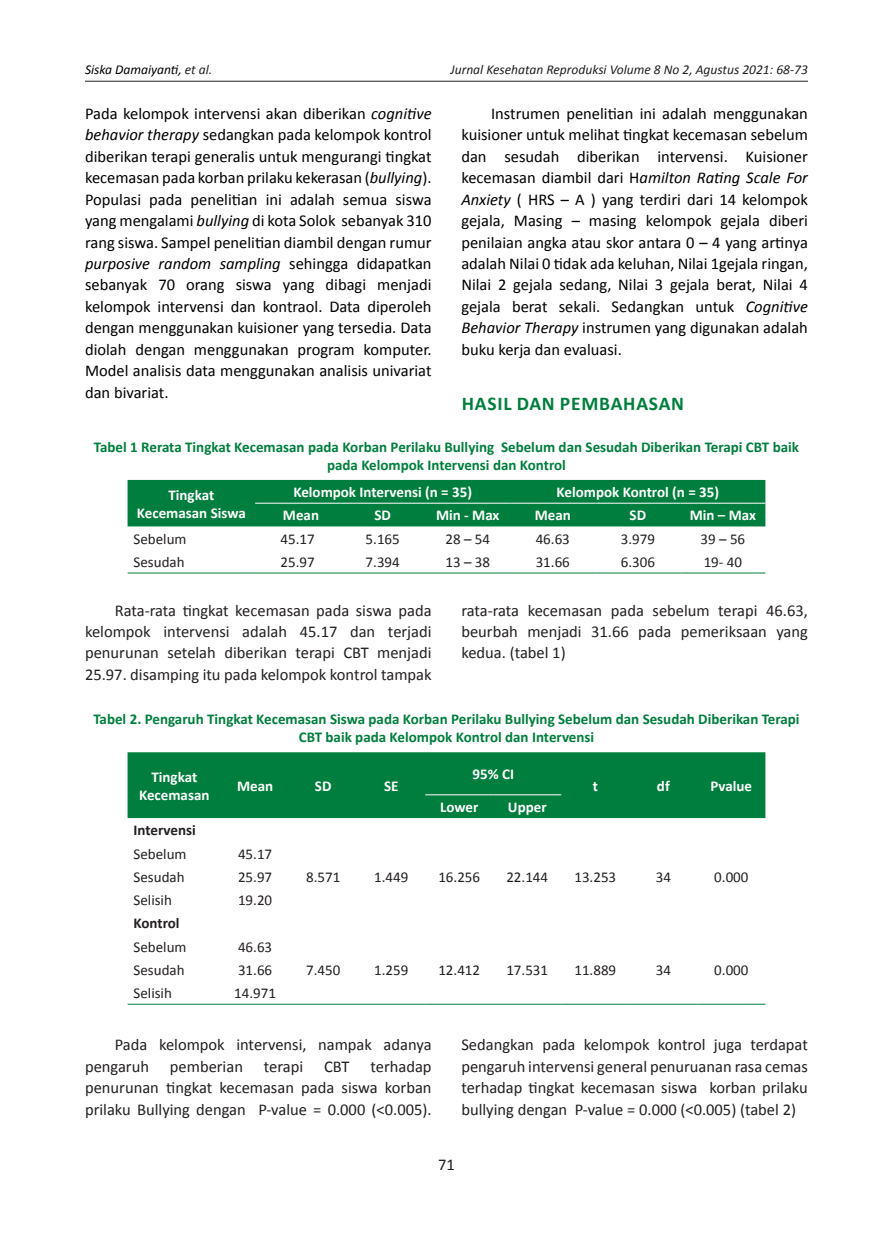
<style>
.page{position:relative;width:893px;height:1234px;background:#fff}
.page>*{position:absolute;margin:0;border:0;box-sizing:border-box;transform-origin:0 0}
.Sub-1{font:700 19.5px "Calibri";letter-spacing:.04em;color:#007e3d}
.Body-2{font:16.5px/21.5px "Calibri";color:#000;text-align:justify}
.Body-2-2{font:16.5px/21.5px "Calibri";color:#231f20;text-align:justify}
.Tabel_judul{font:700 15px/18px "Calibri";color:#007e3d;text-align:center}
.Tabel_isi{font:15px "Calibri";color:#231f20}
.Tabel_isi-2{font:700 15px/18px "Calibri";color:#fff;text-align:center}
.Tabel_isi-3{font:700 15px "Calibri";color:#231f20}
.t1{font:italic 13.5px "Calibri";color:#231f20}
.t2{font:italic 13.5px "Calibri";color:#000}
.s1{color:#231f20}
.s2{font-style:italic}
</style>
<div class="page">
<hr style="left:85px;top:81px;width:723px;height:1px;background:#231f20">
<div style="left:128px;top:480px;width:637px;height:46px;background:#007e3d"></div>
<hr style="left:255px;top:502px;width:85px;height:1px;background:#fff">
<hr style="left:340px;top:502px;width:85px;height:1px;background:#fff">
<hr style="left:425px;top:502px;width:85px;height:1px;background:#fff">
<hr style="left:510px;top:502px;width:85px;height:1px;background:#fff">
<hr style="left:595px;top:502px;width:85px;height:1px;background:#fff">
<hr style="left:680px;top:502px;width:85px;height:1px;background:#fff">
<hr style="left:128px;top:572px;width:127px;height:1px;background:#007e3d">
<hr style="left:255px;top:572px;width:85px;height:1px;background:#007e3d">
<hr style="left:340px;top:572px;width:85px;height:1px;background:#007e3d">
<hr style="left:425px;top:572px;width:85px;height:1px;background:#007e3d">
<hr style="left:510px;top:572px;width:85px;height:1px;background:#007e3d">
<hr style="left:595px;top:572px;width:85px;height:1px;background:#007e3d">
<hr style="left:680px;top:572px;width:85px;height:1px;background:#007e3d">
<div style="left:128px;top:752px;width:637px;height:65px;background:#007e3d"></div>
<hr style="left:128px;top:1003px;width:93px;height:1px;background:#007e3d">
<hr style="left:221px;top:1003px;width:68px;height:1px;background:#007e3d">
<hr style="left:289px;top:1003px;width:68px;height:1px;background:#007e3d">
<hr style="left:357px;top:1003px;width:68px;height:1px;background:#007e3d">
<hr style="left:425px;top:1003px;width:68px;height:1px;background:#007e3d">
<hr style="left:493px;top:1003px;width:68px;height:1px;background:#007e3d">
<hr style="left:561px;top:1003px;width:68px;height:1px;background:#007e3d">
<hr style="left:629px;top:1003px;width:68px;height:1px;background:#007e3d">
<hr style="left:697px;top:1003px;width:68px;height:1px;background:#007e3d">
<hr style="left:425px;top:794px;width:68px;height:1px;background:#fff">
<hr style="left:493px;top:794px;width:68px;height:1px;background:#fff">
<p class="t2" style="left:85px;top:60px;width:129px">Siska Damaiyanti, <span class="s1">et al.</span></p>
<p class="t1" style="left:450px;top:60px;width:359px">Jurnal Kesehatan Reproduksi Volume 8 No 2, Agustus 2021: 68-73</p>
<p class="Body-2" style="left:85px;top:103px;width:348px">Pada kelompok intervensi akan diberikan <span class="s2">cognitive behavior therapy</span> sedangkan pada kelompok kontrol diberikan terapi generalis untuk mengurangi tingkat kecemasan pada korban prilaku kekerasan (<span class="s2">bullying</span>).<br>Populasi pada penelitian ini adalah semua siswa yang mengalami <span class="s2">bullying</span> di kota Solok sebanyak 310 rang siswa. Sampel penelitian diambil dengan rumur <span class="s2">purposive random sampling</span> sehingga didapatkan sebanyak 70 orang siswa yang dibagi menjadi kelompok intervensi dan kontraol. Data diperoleh dengan menggunakan kuisioner yang tersedia. Data diolah dengan menggunakan program komputer.<br>Model analisis data menggunakan analisis univariat dan bivariat.</p>
<p class="Body-2" style="left:461px;top:103px;width:348px;text-indent:30px">Instrumen penelitian ini adalah menggunakan kuisioner untuk melihat tingkat kecemasan sebelum dan sesudah diberikan intervensi. Kuisioner kecemasan diambil dari H<span class="s2">amilton Rating Scale For Anxiety</span> ( HRS – A ) yang terdiri dari 14 kelompok gejala, Masing – masing kelompok gejala diberi penilaian angka atau skor antara 0 – 4 yang artinya adalah Nilai 0 tidak ada keluhan, Nilai 1gejala ringan, Nilai 2 gejala sedang, Nilai 3 gejala berat, Nilai 4 gejala berat sekali. Sedangkan untuk <span class="s2">Cognitive Behavior Therapy</span> instrumen yang digunakan adalah buku kerja dan evaluasi.</p>
<p class="Sub-1" style="left:462px;top:391px;width:224px">HASIL DAN PEMBAHASAN</p>
<p class="Tabel_judul" style="left:94px;top:437px;width:707px">Tabel 1 Rerata Tingkat Kecemasan pada Korban Perilaku Bullying Sebelum dan Sesudah Diberikan Terapi CBT baik pada Kelompok Intervensi dan Kontrol</p>
<p class="Tabel_isi-2" style="left:137px;top:485px;width:110px">Tingkat<br>Kecemasan Siswa</p>
<p class="Tabel_isi-2" style="left:293px;top:483px;width:180px">Kelompok Intervensi (n = 35)</p>
<p class="Tabel_isi-2" style="left:557px;top:483px;width:164px">Kelompok Kontrol (n = 35)</p>
<p class="Tabel_isi-2" style="left:283px;top:506px;width:38px">Mean</p>
<p class="Tabel_isi-2" style="left:374px;top:506px;width:18px">SD</p>
<p class="Tabel_isi-2" style="left:436px;top:506px;width:65px">Min - Max</p>
<p class="Tabel_isi-2" style="left:535px;top:506px;width:38px">Mean</p>
<p class="Tabel_isi-2" style="left:630px;top:506px;width:18px">SD</p>
<p class="Tabel_isi-2" style="left:690px;top:506px;width:68px">Min – Max</p>
<p class="Tabel_isi" style="left:134px;top:529px;width:54px">Sebelum</p>
<p class="Tabel_isi" style="left:281px;top:529px;width:36px">45.17</p>
<p class="Tabel_isi" style="left:366px;top:529px;width:36px">5.165</p>
<p class="Tabel_isi" style="left:445px;top:529px;width:46px">28 – 54</p>
<p class="Tabel_isi" style="left:536px;top:529px;width:36px">46.63</p>
<p class="Tabel_isi" style="left:621px;top:529px;width:36px">3.979</p>
<p class="Tabel_isi" style="left:701px;top:529px;width:46px">39 – 56</p>
<p class="Tabel_isi" style="left:134px;top:552px;width:53px">Sesudah</p>
<p class="Tabel_isi" style="left:281px;top:552px;width:36px">25.97</p>
<p class="Tabel_isi" style="left:366px;top:552px;width:36px">7.394</p>
<p class="Tabel_isi" style="left:445px;top:552px;width:46px">13 – 38</p>
<p class="Tabel_isi" style="left:536px;top:552px;width:36px">31.66</p>
<p class="Tabel_isi" style="left:621px;top:552px;width:36px">6.306</p>
<p class="Tabel_isi" style="left:704px;top:552px;width:40px">19- 40</p>
<p class="Body-2-2" style="left:85px;top:599px;width:348px;text-indent:30px">Rata-rata tingkat kecemasan pada siswa pada kelompok intervensi adalah 45.17 dan terjadi penurunan setelah diberikan terapi CBT menjadi 25.97. disamping itu pada kelompok kontrol tampak</p>
<p class="Body-2-2" style="left:461px;top:599px;width:348px">rata-rata kecemasan pada sebelum terapi 46.63, beurbah menjadi 31.66 pada pemeriksaan yang kedua. (tabel 1)</p>
<p class="Tabel_judul" style="left:93px;top:709px;width:708px">Tabel 2. Pengaruh Tingkat Kecemasan Siswa pada Korban Perilaku Bullying Sebelum dan Sesudah Diberikan Terapi<br>CBT baik pada Kelompok Kontrol dan Intervensi</p>
<p class="Tabel_isi-2" style="left:139px;top:767px;width:72px">Tingkat<br>Kecemasan</p>
<p class="Tabel_isi-2" style="left:237px;top:776px;width:38px">Mean</p>
<p class="Tabel_isi-2" style="left:315px;top:776px;width:18px">SD</p>
<p class="Tabel_isi-2" style="left:384px;top:776px;width:16px">SE</p>
<p class="Tabel_isi-2" style="left:472px;top:765px;width:43px">95% CI</p>
<p class="Tabel_isi-2" style="left:593px;top:776px;width:7px">t</p>
<p class="Tabel_isi-2" style="left:657px;top:776px;width:14px">df</p>
<p class="Tabel_isi-2" style="left:711px;top:776px;width:43px">Pvalue</p>
<p class="Tabel_isi-2" style="left:440px;top:797px;width:40px">Lower</p>
<p class="Tabel_isi-2" style="left:508px;top:797px;width:40px">Upper</p>
<p class="Tabel_isi-3" style="left:134px;top:820px;width:64px">Intervensi</p>
<p class="Tabel_isi" style="left:134px;top:844px;width:54px">Sebelum</p>
<p class="Tabel_isi" style="left:238px;top:844px;width:36px">45.17</p>
<p class="Tabel_isi" style="left:134px;top:867px;width:53px">Sesudah</p>
<p class="Tabel_isi" style="left:238px;top:867px;width:36px">25.97</p>
<p class="Tabel_isi" style="left:306px;top:867px;width:36px">8.571</p>
<p class="Tabel_isi" style="left:374px;top:867px;width:36px">1.449</p>
<p class="Tabel_isi" style="left:438px;top:867px;width:43px">16.256</p>
<p class="Tabel_isi" style="left:506px;top:867px;width:43px">22.144</p>
<p class="Tabel_isi" style="left:574px;top:867px;width:43px">13.253</p>
<p class="Tabel_isi" style="left:656px;top:867px;width:17px">34</p>
<p class="Tabel_isi" style="left:714px;top:867px;width:36px">0.000</p>
<p class="Tabel_isi" style="left:134px;top:890px;width:40px">Selisih</p>
<p class="Tabel_isi" style="left:238px;top:890px;width:36px">19.20</p>
<p class="Tabel_isi-3" style="left:134px;top:913px;width:48px">Kontrol</p>
<p class="Tabel_isi" style="left:134px;top:937px;width:54px">Sebelum</p>
<p class="Tabel_isi" style="left:238px;top:937px;width:36px">46.63</p>
<p class="Tabel_isi" style="left:134px;top:960px;width:53px">Sesudah</p>
<p class="Tabel_isi" style="left:238px;top:960px;width:36px">31.66</p>
<p class="Tabel_isi" style="left:306px;top:960px;width:36px">7.450</p>
<p class="Tabel_isi" style="left:374px;top:960px;width:36px">1.259</p>
<p class="Tabel_isi" style="left:438px;top:960px;width:43px">12.412</p>
<p class="Tabel_isi" style="left:506px;top:960px;width:43px">17.531</p>
<p class="Tabel_isi" style="left:574px;top:960px;width:43px">11.889</p>
<p class="Tabel_isi" style="left:656px;top:960px;width:17px">34</p>
<p class="Tabel_isi" style="left:714px;top:960px;width:36px">0.000</p>
<p class="Tabel_isi" style="left:134px;top:983px;width:40px">Selisih</p>
<p class="Tabel_isi" style="left:234px;top:983px;width:43px">14.971</p>
<p class="Body-2-2" style="left:85px;top:1033px;width:348px;text-indent:30px">Pada kelompok intervensi, nampak adanya pengaruh</p>
<p class="Body-2-2" style="left:85px;top:1055px;width:348px;text-indent:285px">terhadap penurunan tingkat kecemasan pada siswa korban prilaku Bullying dengan P-value = 0.000 (&lt;0.005).</p>
<p class="Body-2-2" style="left:170px;top:1055px;width:75px">pemberian</p>
<p class="Body-2-2" style="left:264px;top:1055px;width:41px">terapi</p>
<p class="Body-2-2" style="left:324px;top:1055px;width:27px">CBT</p>
<p class="Body-2-2" style="left:461px;top:1033px;width:348px">Sedangkan pada kelompok kontrol juga terdapat pengaruh intervensi general penuruanan rasa cemas terhadap tingkat kecemasan siswa korban prilaku bullying dengan P-value = 0.000 (&lt;0.005) (tabel 2)</p>
<p class="Body-2-2" style="left:438px;top:1153px;width:18px">71</p>
</div>
